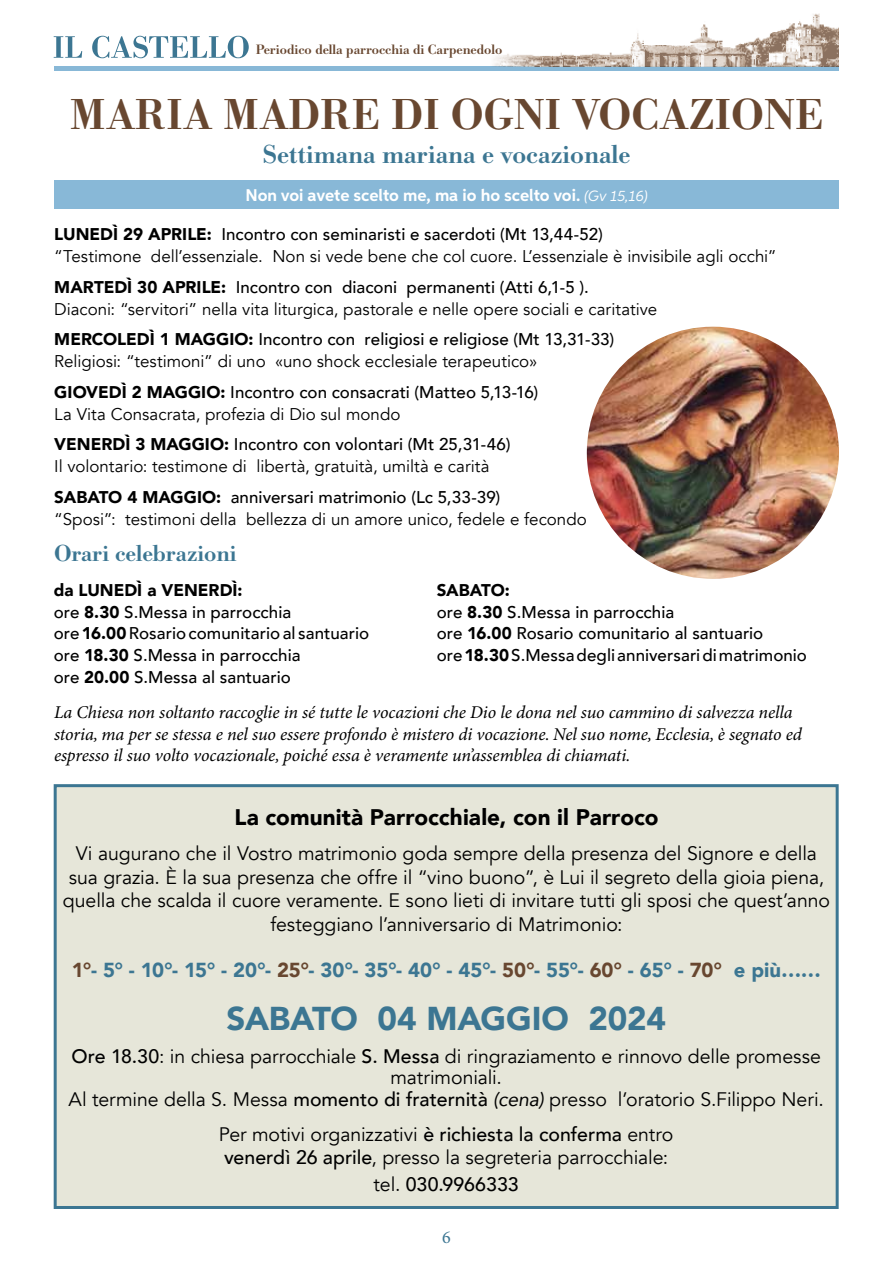
<style>
.page{position:relative;width:893px;height:1263px;background:#fff}
.page>*{position:absolute;margin:0;border:0;box-sizing:border-box;transform-origin:0 0}
.t1{font:500 45px "Bodoni URW";color:#684730}
.t2{font:900 33px "Avenir";letter-spacing:-.005em;color:#3c7692}
.t3{font:500 27px "Bodoni URW";color:#3c7692}
.t4{font:500 24px "Bodoni URW";color:#3c7692}
.t5{font:900 22.5px "Avenir";letter-spacing:.005em;color:#000}
.t6{font:900 20.25px "Avenir";color:#3c7692}
.t7{font:19.5px/23.4px "Avenir";letter-spacing:-.005em;color:#000;text-align:center}
.t8{font:500 19.5px "Avenir";color:#000}
.t9{font:italic 18px/21.6px "Minion Pro";letter-spacing:-.005em;color:#000}
.t10{font:18px "Minion Pro";color:#3c7692}
.t11{font:16.95px/21.8px "Avenir";color:#000}
.t12{font:500 16.95px/21.8px "Avenir";letter-spacing:.005em;color:#000}
.t13{font:700 16.95px "Aspira";color:#fff}
.t14{font:500 14.1px "Bodoni URW";color:#684730}
.s1{font-weight:400;font-style:italic;font-size:15px}
.s2{font-weight:900}
.s3{font-weight:500}
.s4{color:#684730}
.s5{font-style:italic}
.s6{font-weight:400}
</style>
<div class="page">
<div style="left:54px;top:66px;width:785px;height:5px;background:#88b8d7"></div>
<img style="left:494px;top:13px;width:345px;height:54px">
<svg style="left:54px;top:36px;width:195px;height:22px"></svg>
<div style="left:54px;top:784px;width:785px;height:425px;background:#e6e6d9;border:3px solid #3c7692"></div>
<div style="left:54px;top:181px;width:785px;height:28px;background:#88b8d7"></div>
<img style="left:587px;top:327px;width:252px;height:252px;border-radius:126px">
<p class="t14" style="left:256px;top:41px;width:248px">Periodico della parrocchia di Carpenedolo</p>
<h1 class="t1" style="left:70px;top:87px;width:755px">MARIA MADRE DI OGNI VOCAZIONE</h1>
<h3 class="t3" style="left:263px;top:138px;width:369px">Settimana mariana e vocazionale</h3>
<p class="t13" style="left:246px;top:185px;width:404px">Non voi avete scelto me, ma io ho scelto voi. <span class="s1">(Gv 15,16)</span></p>
<p class="t11" style="left:54px;top:224px;width:724px"><span class="s2">LUNEDÌ 29 APRILE:</span> <span class="s3">Incontro con seminaristi e sacerdoti (Mt 13,44-52)<br></span>“Testimone dell’essenziale. Non si vede bene che col cuore. L’essenziale è invisibile agli occhi”</p>
<p class="t11" style="left:54px;top:276px;width:604px"><span class="s2">MARTEDÌ 30 APRILE:</span> <span class="s3">Incontro con diaconi permanenti (Atti 6,1-5 ).<br></span>Diaconi: “servitori” nella vita liturgica, pastorale e nelle opere sociali e caritative</p>
<p class="t11" style="left:54px;top:329px;width:561px"><span class="s2">MERCOLEDÌ 1 MAGGIO:</span> <span class="s3">Incontro con religiosi e religiose (Mt 13,31-33)<br></span>Religiosi: “testimoni” di uno «uno shock ecclesiale terapeutico»</p>
<p class="t11" style="left:54px;top:381px;width:485px"><span class="s2">GIOVEDÌ 2 MAGGIO:</span> <span class="s3">Incontro con consacrati (Matteo 5,13-16)<br></span>La Vita Consacrata, profezia di Dio sul mondo</p>
<p class="t11" style="left:54px;top:434px;width:458px"><span class="s2">VENERDÌ 3 MAGGIO:</span> <span class="s3">Incontro con volontari (Mt 25,31-46)<br></span>Il volontario: testimone di libertà, gratuità, umiltà e carità</p>
<p class="t11" style="left:54px;top:486px;width:534px"><span class="s2">SABATO 4 MAGGIO:</span> <span class="s3">anniversari matrimonio (Lc 5,33-39)<br></span>“Sposi”: testimoni della bellezza di un amore unico, fedele e fecondo</p>
<h3 class="t4" style="left:54px;top:539px;width:184px">Orari celebrazioni</h3>
<p class="t12" style="left:54px;top:578px;width:317px"><span class="s2">da LUNEDÌ a VENERDÌ:<br></span>ore <span class="s2">8.30</span> S.Messa in parrocchia<br>ore <span class="s2">16.00</span> Rosario comunitario al santuario ore <span class="s2">18.30</span> S.Messa in parrocchia<br>ore <span class="s2">20.00</span> S.Messa al santuario</p>
<p class="t12" style="left:437px;top:578px;width:372px"><span class="s2">SABATO:<br></span>ore <span class="s2">8.30</span> S.Messa in parrocchia<br>ore <span class="s2">16.00</span> Rosario comunitario al santuario<br>ore <span class="s2">18.30</span> S.Messa degli anniversari di matrimonio</p>
<p class="t9" style="left:54px;top:702px;width:749px">La Chiesa non soltanto raccoglie in sé tutte le vocazioni che Dio le dona nel suo cammino di salvezza nella storia, ma per se stessa e nel suo essere profondo è mistero di vocazione. Nel suo nome, Ecclesia, è segnato ed espresso il suo volto vocazionale, poiché essa è veramente un’assemblea di chiamati.</p>
<h3 class="t5" style="left:234px;top:798px;width:425px">La comunità Parrocchiale, con il Parroco</h3>
<p class="t7" style="left:63px;top:842px;width:769px">Vi augurano che il Vostro matrimonio goda sempre della presenza del Signore e della sua grazia. È la sua presenza che offre il “vino buono”, è Lui il segreto della gioia piena, quella che scalda il cuore veramente. E sono lieti di invitare tutti gli sposi che quest’anno festeggiano l’anniversario di Matrimonio:</p>
<p class="t6" style="left:72px;top:953px;width:751px"><span class="s4">1°</span>- 5° - 10°- 15° - 20°- <span class="s4">25°</span>- 30°- 35°- 40° - 45°- <span class="s4">50°</span>- 55°- <span class="s4">60°</span> - 65° - <span class="s4">70°</span> e più……</p>
<h2 class="t2" style="left:226px;top:991px;width:441px">SABATO 04 MAGGIO 2024</h2>
<p class="t7" style="left:69px;top:1045px;width:757px;line-height:21.8px"><span class="s3">Ore 18.30</span>: in chiesa parrocchiale <span class="s3">S. Messa</span> di ringraziamento e rinnovo delle promesse matrimoniali.<br>Al termine della S. Messa <span class="s3">momento di fraternità</span> <span class="s5">(cena)</span> presso l’oratorio S.Filippo Neri.</p>
<p class="t7" style="left:219px;top:1124px;width:456px;line-height:22.5px;text-align:left">Per motivi organizzativi <span class="s3">è richiesta la conferma</span> entro <span class="s3">venerdì 26 aprile</span>, presso la segreteria parrocchiale:</p>
<p class="t8" style="left:374px;top:1167px;width:147px"><span class="s6">tel.</span> 030.9966333</p>
<p class="t10" style="left:442px;top:1225px;width:10px">6</p>
</div>
